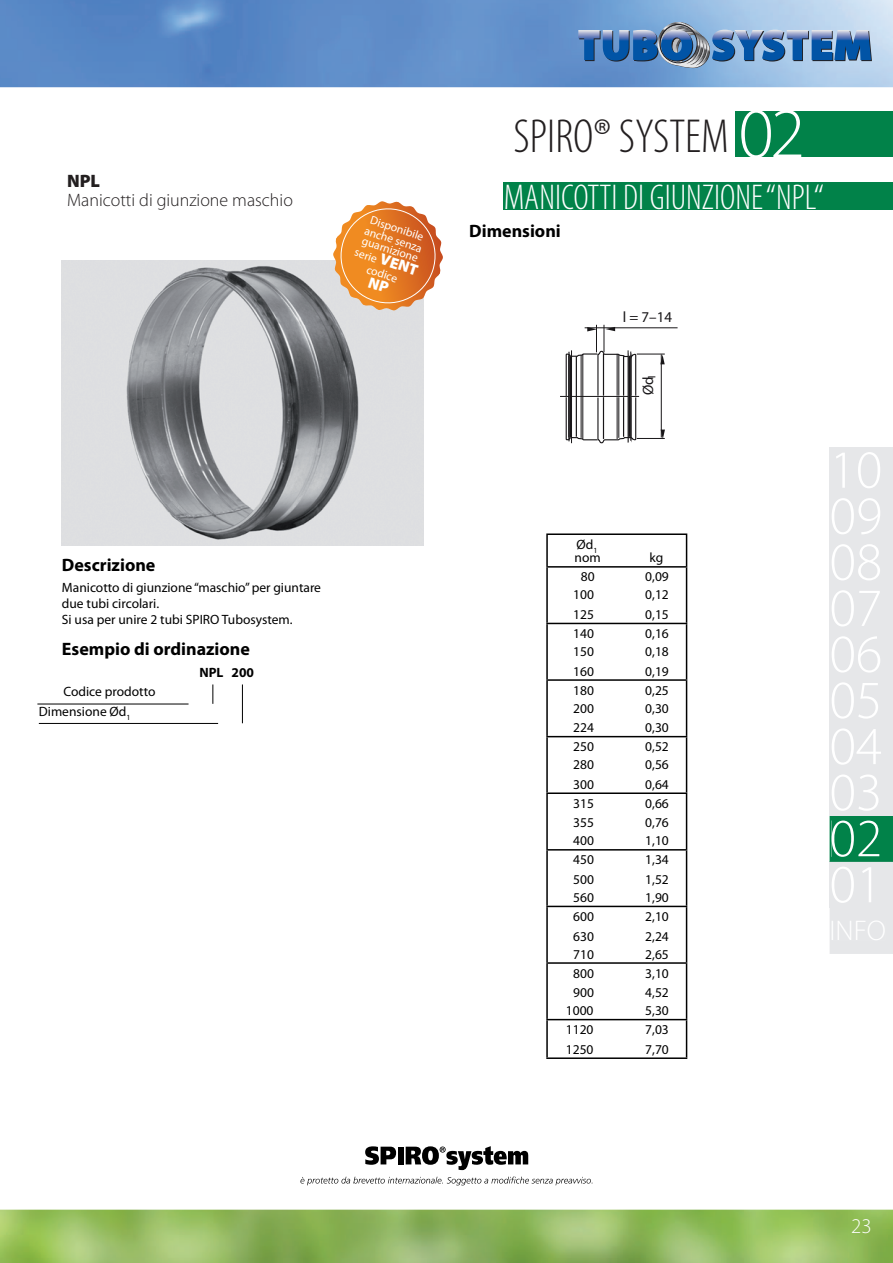
<style>
.page{position:relative;width:893px;height:1263px;background:#fff}
.page>*{position:absolute;margin:0;border:0;box-sizing:border-box;transform-origin:0 0}
.t1{font:300 72px "Myriad Pro";color:#fff}
.t2{font:300 54px "Myriad Pro";color:#fff}
.t3{font:300 condensed 48px "Myriad Pro";color:#231f20}
.t4{font:300 condensed 36px "Myriad Pro";color:#fff}
.t5{font:300 28.5px "Myriad Pro";color:#fff}
.t6{font:300 21px "Myriad Pro";color:#fff}
.t7{font:700 18px "Myriad Pro";color:#000}
.t8{font:300 18px "Myriad Pro";color:#231f20}
.t9{font:900 18px "Myriad Pro";color:#231f20}
.t10{font:15px "Myriad Pro";color:#181618}
.t11{font:13.5px/16.2px "Myriad Pro";color:#000}
.t12{font:700 13.5px "Myriad Pro";color:#000}
.t13{font:11.7px/13px "Myriad Pro";color:#fff}
.s1{font-weight:900;font-size:15.6px}
</style>
<div class="page">
<img style="left:0;top:0;width:893px;height:1263px">
<div style="left:736px;top:111px;width:157px;height:46px;background:#018249"></div>
<div style="left:829px;top:862px;width:64px;height:46px;background:#e6e7e9"></div>
<svg style="left:829px;top:816px;width:64px;height:46px"></svg>
<div style="left:831px;top:821px;width:48px;height:36px;background:#018249"></div>
<div style="left:829px;top:770px;width:64px;height:46px;background:#e6e7e9"></div>
<div style="left:829px;top:724px;width:64px;height:46px;background:#e6e7e9"></div>
<div style="left:829px;top:678px;width:64px;height:46px;background:#e6e7e9"></div>
<div style="left:829px;top:632px;width:64px;height:46px;background:#e6e7e9"></div>
<div style="left:829px;top:585px;width:64px;height:47px;background:#e6e7e9"></div>
<div style="left:829px;top:539px;width:64px;height:46px;background:#e6e7e9"></div>
<div style="left:829px;top:493px;width:64px;height:46px;background:#e6e7e9"></div>
<div style="left:829px;top:447px;width:64px;height:46px;background:#e6e7e9"></div>
<svg style="left:578px;top:22px;width:294px;height:46px;background:#6690bf"></svg>
<div style="left:829px;top:908px;width:64px;height:46px;background:#e6e7e9"></div>
<div style="left:832px;top:920px;width:53px;height:20px;background:#e6e7e9"></div>
<svg style="left:213px;top:684px;width:1px;height:20px"></svg>
<hr style="left:242px;top:684px;width:1px;height:39px;background:#000">
<hr style="left:37px;top:704px;width:152px;height:1px;background:#000">
<hr style="left:39px;top:723px;width:179px;height:1px;background:#000">
<img style="left:62px;top:261px;width:361px;height:285px">
<hr style="left:585px;top:328px;width:92px;height:1px;background:#181618">
<hr style="left:560px;top:396px;width:79px;height:1px;background:#181618">
<svg style="left:565px;top:325px;width:100px;height:121px"></svg>
<hr style="left:569px;top:352px;width:1px;height:89px;background:#181618">
<hr style="left:571px;top:350px;width:1px;height:93px;background:#181618">
<hr style="left:630px;top:352px;width:1px;height:89px;background:#181618">
<hr style="left:628px;top:350px;width:1px;height:93px;background:#181618">
<svg style="left:548px;top:535px;width:138px;height:522px"></svg>
<hr style="left:546px;top:1020px;width:2px;height:37px;background:#000">
<hr style="left:686px;top:1020px;width:1px;height:37px;background:#000">
<hr style="left:546px;top:1057px;width:141px;height:2px;background:#000">
<hr style="left:546px;top:1019px;width:141px;height:1px;background:#000">
<hr style="left:546px;top:964px;width:2px;height:55px;background:#000">
<hr style="left:686px;top:964px;width:1px;height:55px;background:#000">
<hr style="left:546px;top:962px;width:141px;height:2px;background:#000">
<hr style="left:546px;top:907px;width:2px;height:55px;background:#000">
<hr style="left:686px;top:907px;width:1px;height:55px;background:#000">
<hr style="left:546px;top:906px;width:141px;height:1px;background:#000">
<hr style="left:546px;top:851px;width:2px;height:55px;background:#000">
<hr style="left:686px;top:851px;width:1px;height:55px;background:#000">
<hr style="left:546px;top:849px;width:141px;height:2px;background:#000">
<hr style="left:546px;top:794px;width:2px;height:55px;background:#000">
<hr style="left:686px;top:794px;width:1px;height:55px;background:#000">
<hr style="left:546px;top:792px;width:141px;height:2px;background:#000">
<hr style="left:546px;top:737px;width:2px;height:55px;background:#000">
<hr style="left:686px;top:737px;width:1px;height:55px;background:#000">
<hr style="left:546px;top:736px;width:141px;height:1px;background:#000">
<hr style="left:546px;top:681px;width:2px;height:55px;background:#000">
<hr style="left:686px;top:681px;width:1px;height:55px;background:#000">
<hr style="left:546px;top:679px;width:141px;height:2px;background:#000">
<hr style="left:546px;top:624px;width:2px;height:55px;background:#000">
<hr style="left:686px;top:624px;width:1px;height:55px;background:#000">
<hr style="left:546px;top:623px;width:141px;height:1px;background:#000">
<hr style="left:546px;top:568px;width:2px;height:55px;background:#000">
<hr style="left:686px;top:568px;width:1px;height:55px;background:#000">
<hr style="left:546px;top:566px;width:141px;height:2px;background:#000">
<hr style="left:546px;top:535px;width:2px;height:31px;background:#000">
<hr style="left:686px;top:535px;width:1px;height:31px;background:#000">
<hr style="left:546px;top:533px;width:141px;height:2px;background:#000">
<svg style="left:365px;top:1146px;width:31px;height:19px"></svg>
<div style="left:398px;top:1147px;width:6px;height:17px;background:#000"></div>
<svg style="left:406px;top:1146px;width:122px;height:24px"></svg>
<svg style="left:300px;top:1177px;width:293px;height:8px"></svg>
<div style="left:504px;top:182px;width:389px;height:28px;background:#018249"></div>
<svg style="left:333px;top:201px;width:110px;height:110px"></svg>
<h3 class="t9" style="left:67px;top:174px;width:35px">NPL</h3>
<h3 class="t8" style="left:67px;top:193px;width:227px">Manicotti di giunzione maschio</h3>
<p class="t13" style="left:370px;top:215px;width:61px;line-height:11.7px;rotate:18deg">Disponibile anche senza</p>
<p class="t13" style="left:361px;top:234px;width:67px;text-align:center;rotate:18deg">guarnizione serie <span class="s1">VENT </span>codice</p>
<h3 class="t7" style="left:62px;top:558px;width:95px">Descrizione</h3>
<p class="t11" style="left:62px;top:581px;width:261px">Manicotto di giunzione “maschio” per giuntare due tubi circolari.<br>Si usa per unire 2 tubi SPIRO Tubosystem.</p>
<h3 class="t7" style="left:62px;top:642px;width:190px">Esempio di ordinazione</h3>
<p class="t12" style="left:199px;top:667px;width:56px">NPL 200</p>
<p class="t11" style="left:39px;top:683px;width:118px;line-height:19.5px;text-indent:24px">Codice prodotto<br>Dimensione Ød<sub>1</sub></p>
<h3 class="t3" style="left:513px;top:117px;width:217px">SPIRO® SYSTEM</h3>
<h1 class="t1" style="left:738px;top:106px;width:68px">02</h1>
<h3 class="t4" style="left:504px;top:184px;width:322px">MANICOTTI DI GIUNZIONE “NPL“</h3>
<h3 class="t7" style="left:469px;top:225px;width:93px">Dimensioni</h3>
<p class="t10" style="left:623px;top:311px;width:51px">l = 7–14</p>
<p class="t10" style="left:642px;top:395px;width:23px;rotate:-90deg">Ød <sub>1</sub></p>
<p class="t11" style="left:574px;top:539px;width:28px;line-height:13.5px">Ød<sub>1 </sub>nom</p>
<p class="t11" style="left:649px;top:551px;width:15px">kg</p>
<p class="t11" style="left:581px;top:570px;width:15px">80</p>
<p class="t11" style="left:645px;top:570px;width:25px">0,09</p>
<p class="t11" style="left:573px;top:588px;width:22px">100</p>
<p class="t11" style="left:645px;top:588px;width:25px">0,12</p>
<p class="t11" style="left:573px;top:608px;width:22px">125</p>
<p class="t11" style="left:645px;top:608px;width:25px">0,15</p>
<p class="t11" style="left:573px;top:627px;width:22px">140</p>
<p class="t11" style="left:645px;top:627px;width:25px">0,16</p>
<p class="t11" style="left:573px;top:645px;width:22px">150</p>
<p class="t11" style="left:645px;top:645px;width:25px">0,18</p>
<p class="t11" style="left:573px;top:664px;width:22px">160</p>
<p class="t11" style="left:645px;top:664px;width:25px">0,19</p>
<p class="t11" style="left:573px;top:683px;width:22px">180</p>
<p class="t11" style="left:645px;top:683px;width:25px">0,25</p>
<p class="t11" style="left:573px;top:701px;width:22px">200</p>
<p class="t11" style="left:645px;top:701px;width:25px">0,30</p>
<p class="t11" style="left:573px;top:721px;width:22px">224</p>
<p class="t11" style="left:645px;top:721px;width:25px">0,30</p>
<p class="t11" style="left:573px;top:740px;width:22px">250</p>
<p class="t11" style="left:645px;top:740px;width:25px">0,52</p>
<p class="t11" style="left:573px;top:758px;width:22px">280</p>
<p class="t11" style="left:645px;top:758px;width:25px">0,56</p>
<p class="t11" style="left:573px;top:778px;width:22px">300</p>
<p class="t11" style="left:645px;top:778px;width:25px">0,64</p>
<p class="t11" style="left:573px;top:797px;width:22px">315</p>
<p class="t11" style="left:645px;top:797px;width:25px">0,66</p>
<p class="t11" style="left:573px;top:816px;width:22px">355</p>
<p class="t11" style="left:645px;top:816px;width:25px">0,76</p>
<p class="t11" style="left:573px;top:834px;width:22px">400</p>
<p class="t11" style="left:645px;top:834px;width:25px">1,10</p>
<p class="t11" style="left:573px;top:853px;width:22px">450</p>
<p class="t11" style="left:645px;top:853px;width:25px">1,34</p>
<p class="t11" style="left:573px;top:873px;width:22px">500</p>
<p class="t11" style="left:645px;top:873px;width:25px">1,52</p>
<p class="t11" style="left:573px;top:891px;width:22px">560</p>
<p class="t11" style="left:645px;top:891px;width:25px">1,90</p>
<p class="t11" style="left:573px;top:910px;width:22px">600</p>
<p class="t11" style="left:645px;top:910px;width:25px">2,10</p>
<p class="t11" style="left:573px;top:929px;width:22px">630</p>
<p class="t11" style="left:645px;top:929px;width:25px">2,24</p>
<p class="t11" style="left:573px;top:947px;width:22px">710</p>
<p class="t11" style="left:645px;top:947px;width:25px">2,65</p>
<p class="t11" style="left:573px;top:966px;width:22px">800</p>
<p class="t11" style="left:645px;top:966px;width:25px">3,10</p>
<p class="t11" style="left:573px;top:986px;width:22px">900</p>
<p class="t11" style="left:645px;top:986px;width:25px">4,52</p>
<p class="t11" style="left:566px;top:1004px;width:29px">1000</p>
<p class="t11" style="left:645px;top:1004px;width:25px">5,30</p>
<p class="t11" style="left:566px;top:1023px;width:29px">1120</p>
<p class="t11" style="left:645px;top:1023px;width:25px">7,03</p>
<p class="t11" style="left:566px;top:1042px;width:29px">1250</p>
<p class="t11" style="left:645px;top:1042px;width:25px">7,70</p>
<h2 class="t2" style="left:829px;top:449px;width:54px">10</h2>
<h2 class="t2" style="left:829px;top:495px;width:54px">09</h2>
<h2 class="t2" style="left:829px;top:541px;width:54px">08</h2>
<h2 class="t2" style="left:829px;top:587px;width:54px">07</h2>
<h2 class="t2" style="left:829px;top:634px;width:54px">06</h2>
<h2 class="t2" style="left:829px;top:680px;width:54px">05</h2>
<h2 class="t2" style="left:829px;top:726px;width:54px">04</h2>
<h2 class="t2" style="left:829px;top:772px;width:54px">03</h2>
<h2 class="t2" style="left:829px;top:818px;width:54px">02</h2>
<h2 class="t2" style="left:829px;top:864px;width:54px">01</h2>
<h3 class="t5" style="left:829px;top:919px;width:58px">INFO</h3>
<h3 class="t6" style="left:851px;top:1218px;width:22px">23</h3>
</div>
